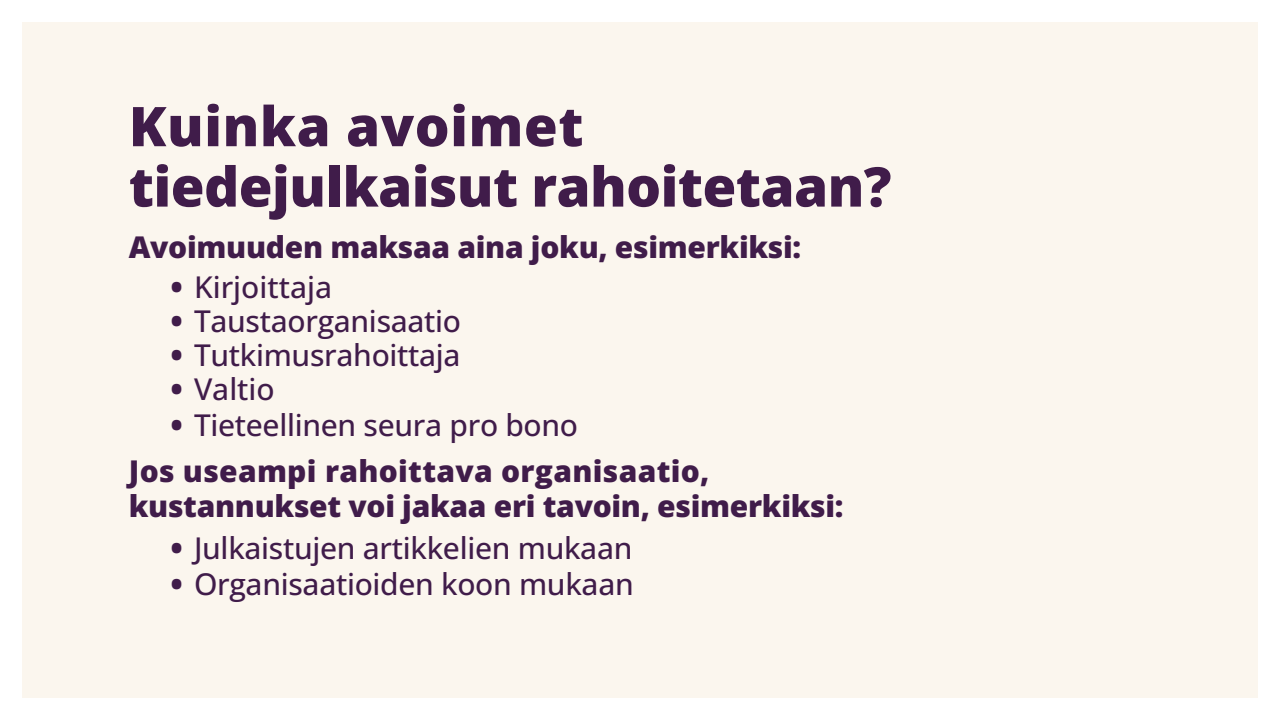
<style>
.page{position:relative;width:1280px;height:720px;background:#fff}
.page>*{position:absolute;margin:0;border:0;box-sizing:border-box;transform-origin:0 0}
.Otsikko_2{font:800 54.8px/60.4px "Open Sans";letter-spacing:-.01em;color:#401c4a}
.bulletleipis_2{font:500 30px "Open Sans";letter-spacing:-.01em;color:#401c4a}
.Leipis{font:800 30px/35.6px "Open Sans";letter-spacing:-.01em;color:#401c4a}
.s1{font-weight:800}
</style>
<div class="page">
<div style="left:22px;top:22px;width:1236px;height:676px;background:#fbf6ee"></div>
<h2 class="Otsikko_2" style="left:129px;top:95px;width:764px">Kuinka avoimet tiedejulkaisut rahoitetaan?</h2>
<p class="Leipis" style="left:129px;top:229px;width:674px">Avoimuuden maksaa aina joku, esimerkiksi:</p>
<p class="bulletleipis_2" style="left:171px;top:267px;width:163px"><span class="s1">•</span> Kirjoittaja</p>
<p class="bulletleipis_2" style="left:171px;top:301px;width:292px"><span class="s1">•</span> Taustaorganisaatio</p>
<p class="bulletleipis_2" style="left:171px;top:335px;width:291px"><span class="s1">•</span> Tutkimusrahoittaja</p>
<p class="bulletleipis_2" style="left:171px;top:369px;width:105px"><span class="s1">•</span> Valtio</p>
<p class="bulletleipis_2" style="left:171px;top:405px;width:409px"><span class="s1">•</span> Tieteellinen seura pro bono</p>
<p class="Leipis" style="left:129px;top:452px;width:716px">Jos useampi rahoittava organisaatio, kustannukset voi jakaa eri tavoin, esimerkiksi:</p>
<p class="bulletleipis_2" style="left:171px;top:527px;width:463px"><span class="s1">•</span> Julkaistujen artikkelien mukaan</p>
<p class="bulletleipis_2" style="left:171px;top:564px;width:465px"><span class="s1">•</span> Organisaatioiden koon mukaan</p>
</div>
